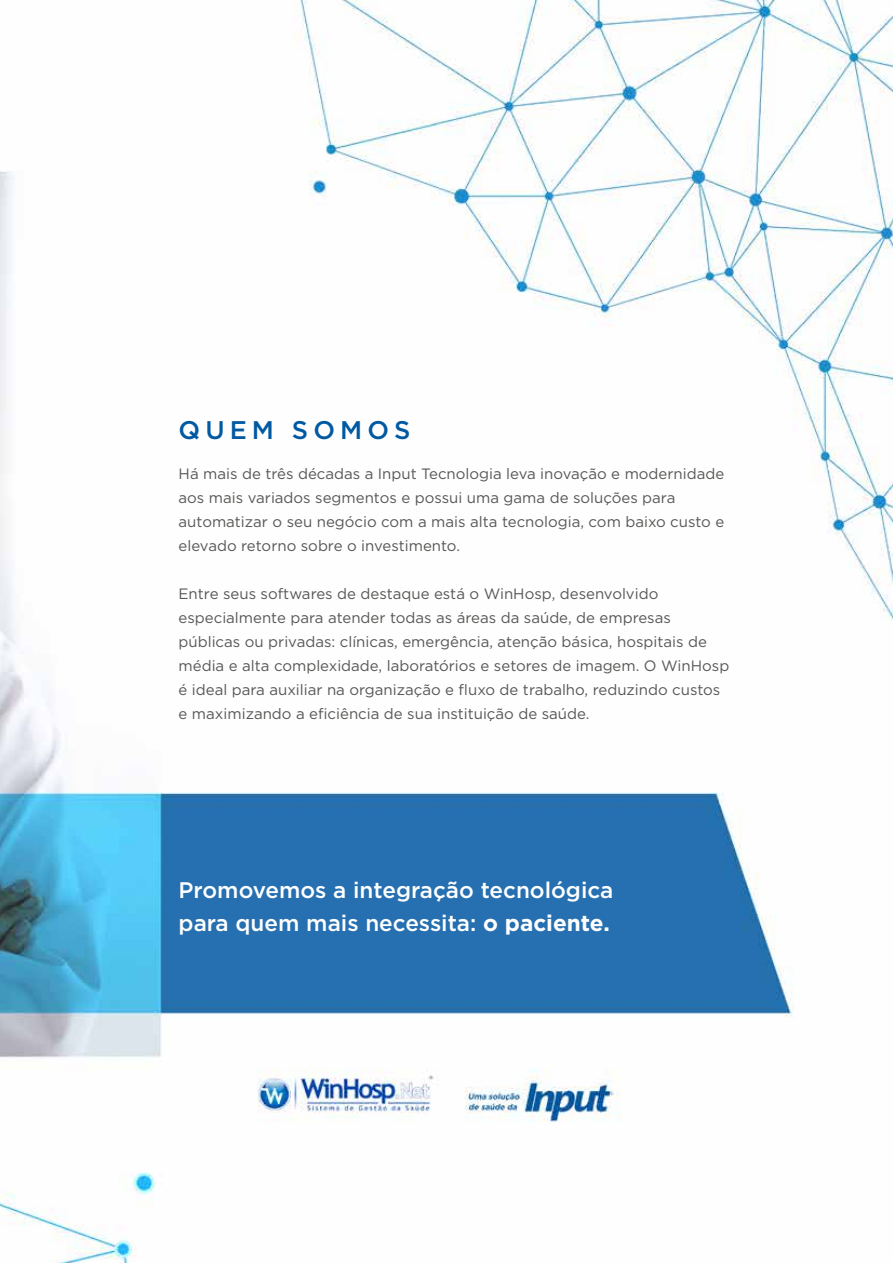
<style>
.page{position:relative;width:893px;height:1263px;background:#fff}
.page>*{position:absolute;margin:0;border:0;box-sizing:border-box;transform-origin:0 0}
.t1{font:500 25.5px "Gotham";letter-spacing:.2em;color:#0059a1}
.t2{font:500 22.5px/33px "Gotham";color:#fff}
.t3{font:15px/24px "Gotham";color:#575756}
.s1{font-weight:700}
</style>
<div class="page">
<img style="left:0;top:0;width:893px;height:1263px">
<h1 class="t1" style="left:179px;top:414px;width:233px">QUEM SOMOS</h1>
<p class="t3" style="left:179px;top:462px;width:547px">Há mais de três décadas a Input Tecnologia leva inovação e modernidade aos mais variados segmentos e possui uma gama de soluções para automatizar o seu negócio com a mais alta tecnologia, com baixo custo e elevado retorno sobre o investimento.</p>
<p class="t3" style="left:179px;top:582px;width:552px">Entre seus softwares de destaque está o WinHosp, desenvolvido especialmente para atender todas as áreas da saúde, de empresas públicas ou privadas: clínicas, emergência, atenção básica, hospitais de média e alta complexidade, laboratórios e setores de imagem. O WinHosp é ideal para auxiliar na organização e fluxo de trabalho, reduzindo custos e maximizando a eficiência de sua instituição de saúde.</p>
<h2 class="t2" style="left:179px;top:873px;width:436px">Promovemos a integração tecnológica para quem mais necessita: <span class="s1">o paciente.</span></h2>
</div>
